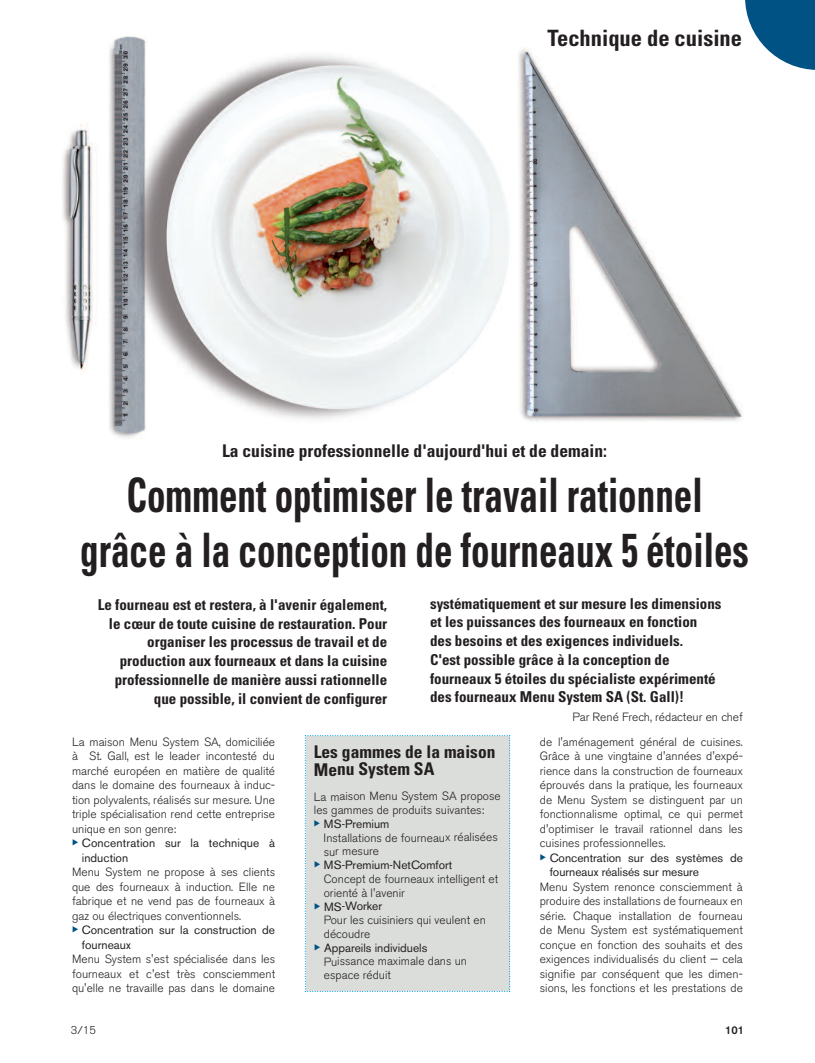
<style>
.page{position:relative;width:815px;height:1063px;background:#fff}
.page>*{position:absolute;margin:0;border:0;box-sizing:border-box;transform-origin:0 0}
.t1{font:700 condensed 47.5px/55px "Univers";color:#231f20;text-align:center;scale:.78 1}
.t2{font:700 condensed 22.5px "Univers";color:#231f20}
.t3{font:700 condensed 17.5px/17.6px "Univers";color:#231f20}
.t4{font:700 condensed 15px/18.8px "Univers";color:#231f20;text-align:right}
.t5{font:300 11.88px/14.5px "Akzidenz Grotesk BE";color:#231f20;text-align:justify}
.t6{font:11.88px/14.5px "Akzidenz Grotesk BE";color:#231f20}
.t7{font:300 11.25px "Akzidenz Grotesk BE";color:#231f20}
.t8{font:500 11.25px "Akzidenz Grotesk BE";color:#231f20}
.s1{font-weight:400}
.s2{color:#005285}
</style>
<div class="page">
<img style="left:62px;top:36px;width:681px;height:402px">
<div style="left:305px;top:735px;width:205px;height:257px;background:#dbddda"></div>
<svg style="left:745px;top:0;width:70px;height:70px"></svg>
<h2 class="t2" style="left:547px;top:30px;width:196px">Technique de cuisine</h2>
<h3 class="t3" style="left:222px;top:443px;width:386px">La cuisine professionnelle d'aujourd'hui et de demain:</h3>
<h1 class="t1" style="left:80px;top:471px;width:859px">Comment optimiser le travail rationnel grâce à la conception de fourneaux 5 étoiles</h1>
<p class="t4" style="left:98px;top:596px;width:291px">Le fourneau est et restera, à l'avenir également, le cœur de toute cuisine de restauration. Pour organiser les processus de travail et de production aux fourneaux et dans la cuisine professionnelle de manière aussi rationnelle que possible, il convient de configurer</p>
<p class="t4" style="left:430px;top:595px;width:293px;text-align:left">systématiquement et sur mesure les dimensions et les puissances des fourneaux en fonction des besoins et des exigences individuels.<br>C'est possible grâce à la conception de fourneaux 5 étoiles du spécialiste expérimenté des fourneaux Menu System SA (St. Gall)!</p>
<p class="t5" style="left:573px;top:711px;width:172px">Par René Frech, rédacteur en chef</p>
<h3 class="t3" style="left:314px;top:744px;width:183px">Les gammes de la maison<br>Menu System SA</h3>
<p class="t5" style="left:314px;top:790px;width:188px;line-height:13.8px">La maison Menu System SA propose les gammes de produits suivantes:</p>
<p class="t5" style="left:324px;top:818px;width:176px;line-height:13.8px;text-align:left;text-indent:-10px"><sup>◆</sup> <span class="s1">MS-Premium<br></span>Installations de fourneaux réalisées sur mesure</p>
<p class="t5" style="left:324px;top:859px;width:176px;line-height:13.8px;text-align:left;text-indent:-10px"><span class="s2">◆</span> <span class="s1">MS-Premium-NetComfort<br></span>Concept de fourneaux intelligent et orienté à l'avenir</p>
<p class="t5" style="left:324px;top:900px;width:164px;line-height:13.8px;text-align:left;text-indent:-10px"><span class="s2">◆</span> <span class="s1">MS-Worker<br></span>Pour les cuisiniers qui veulent en découdre</p>
<p class="t5" style="left:324px;top:942px;width:145px;line-height:13.8px;text-align:left;text-indent:-10px"><span class="s2">◆</span> <span class="s1">Appareils individuels<br></span>Puissance maximale dans un espace réduit</p>
<p class="t5" style="left:540px;top:735px;width:205px">de l'aménagement général de cuisines.<br>Grâce à une vingtaine d'années d'expé&shy;rience dans la construction de fourneaux éprouvés dans la pratique, les fourneaux de Menu System se distinguent par un fonctionnalisme optimal, ce qui permet d'optimiser le travail rationnel dans les cuisines professionnelles.</p>
<p class="t6" style="left:550px;top:852px;width:195px;text-indent:-10px"><sup>◆</sup> Concentration sur des systèmes de fourneaux réalisés sur mesure</p>
<p class="t5" style="left:540px;top:880px;width:205px">Menu System renonce consciemment à produire des installations de fourneaux en série. Chaque installation de fourneau de Menu System est systématiquement conçue en fonction des souhaits et des exigences individualisés du client — cela signifie par conséquent que les dimen&shy;sions, les fonctions et les prestations de</p>
<p class="t5" style="left:72px;top:735px;width:205px">La maison Menu System SA, domiciliée à St. Gall, est le leader incontesté du marché européen en matière de qualité dans le domaine des fourneaux à induc&shy;tion polyvalents, réalisés sur mesure. Une triple spécialisation rend cette entreprise unique en son genre:</p>
<p class="t6" style="left:82px;top:837px;width:195px;text-indent:-10px"><sup>◆</sup> Concentration sur la technique à induction</p>
<p class="t5" style="left:72px;top:866px;width:205px">Menu System ne propose à ses clients que des fourneaux à induction. Elle ne fabrique et ne vend pas de fourneaux à gaz ou électriques conventionnels.</p>
<p class="t6" style="left:82px;top:924px;width:195px;text-indent:-10px"><sup>◆</sup> Concentration sur la construction de fourneaux</p>
<p class="t5" style="left:72px;top:953px;width:205px">Menu System s'est spécialisée dans les fourneaux et c'est très consciemment qu'elle ne travaille pas dans le domaine</p>
<p class="t7" style="left:71px;top:1026px;width:27px">3/15</p>
<p class="t8" style="left:725px;top:1026px;width:20px">101</p>
</div>
